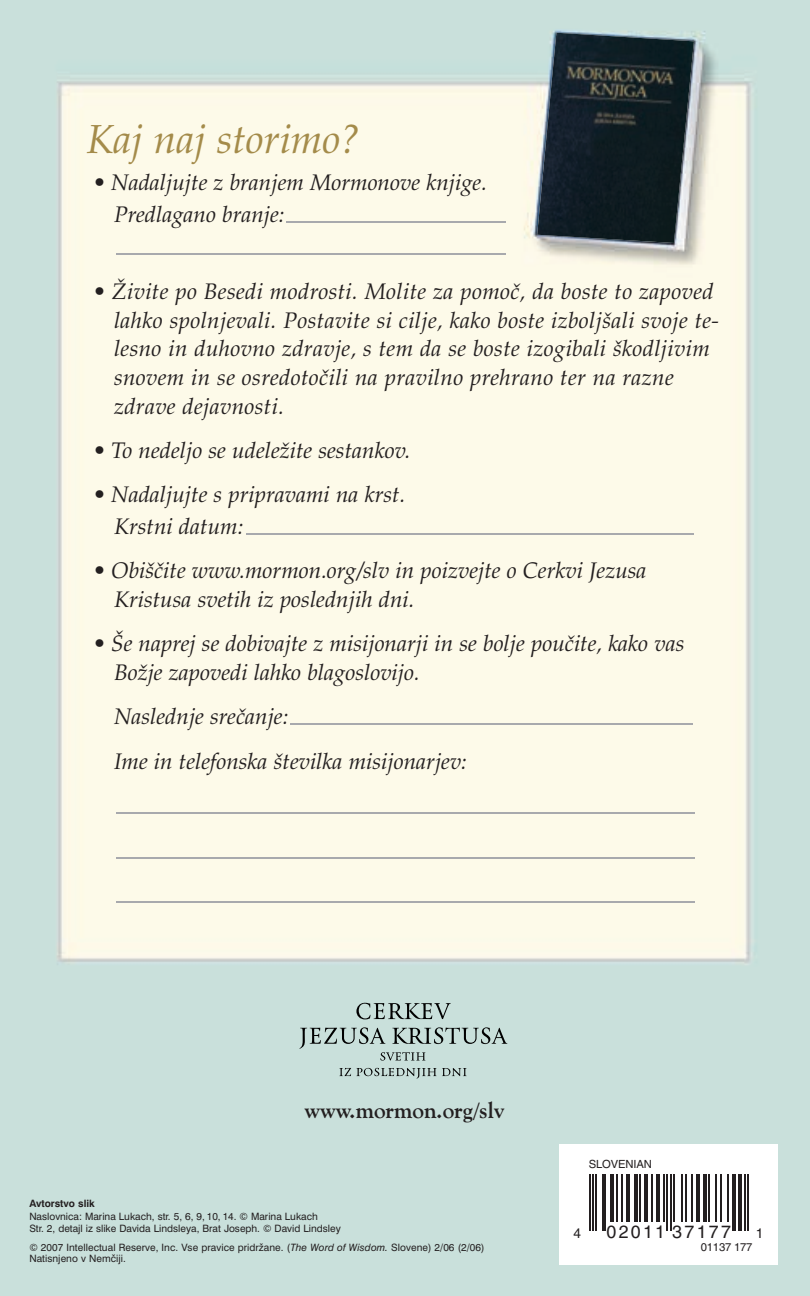
<style>
.page{position:relative;width:810px;height:1296px;background:#fff}
.page>*{position:absolute;margin:0;border:0;box-sizing:border-box;transform-origin:0 0}
.t1{font:italic 40.5px "Pala Croatian";color:#a48b4a}
.t2{font:italic 22.5px/28.8px "Pala Croatian";color:#231f20}
.t3{font:700 22.5px "Goudy Croatian";color:#231f20}
.t4{font:17.78px "Helvetica";letter-spacing:.13em;color:#231f20}
.t5{font:13.72px "Helvetica";color:#231f20}
.t6{font:11.25px "Helvetica";letter-spacing:-.015em;color:#231f20}
.t7{font:10.12px/18.9px "Swiss Croatian Roman";letter-spacing:.005em;color:#231f20}
.t8{font:10.12px "Swiss Ukrainian Roman";color:#231f20}
.t9{font:700 10.12px "Swiss Croatian";color:#231f20}
.s1{font-family:"Swiss Croatian Roman"}
.s2{font-family:"Swiss Croatian";font-style:italic}
</style>
<div class="page">
<img style="left:0;top:0;width:810px;height:1296px">
<svg style="left:356px;top:1003px;width:95px;height:16px;background:#95a6a2"></svg>
<svg style="left:299px;top:1027px;width:208px;height:34px;background:#aec2be"></svg>
<svg style="left:339px;top:1068px;width:128px;height:11px"></svg>
<hr style="left:116px;top:902px;width:579px;height:1px;background:#a8a9ad">
<hr style="left:116px;top:857px;width:579px;height:1px;background:#a8a9ad">
<hr style="left:116px;top:813px;width:579px;height:1px;background:#a8a9ad">
<hr style="left:291px;top:723px;width:402px;height:1px;background:#a8a9ad">
<hr style="left:246px;top:533px;width:448px;height:1px;background:#a8a9ad">
<hr style="left:116px;top:254px;width:390px;height:1px;background:#a8a9ad">
<hr style="left:287px;top:221px;width:219px;height:1px;background:#a8a9ad">
<img style="left:537px;top:33px;width:157px;height:210px">
<div style="left:560px;top:1145px;width:218px;height:120px;background:#fff"></div>
<hr style="left:589px;top:1174px;width:2px;height:57px;background:#231f20">
<hr style="left:592px;top:1174px;width:2px;height:57px;background:#231f20">
<hr style="left:596px;top:1174px;width:1px;height:57px;background:#231f20">
<hr style="left:602px;top:1174px;width:4px;height:57px;background:#231f20">
<hr style="left:611px;top:1174px;width:3px;height:48px;background:#231f20">
<hr style="left:616px;top:1174px;width:2px;height:48px;background:#231f20">
<hr style="left:621px;top:1174px;width:2px;height:48px;background:#231f20">
<hr style="left:626px;top:1174px;width:3px;height:48px;background:#231f20">
<hr style="left:634px;top:1174px;width:4px;height:48px;background:#231f20">
<hr style="left:639px;top:1174px;width:2px;height:48px;background:#231f20">
<hr style="left:645px;top:1174px;width:3px;height:48px;background:#231f20">
<hr style="left:651px;top:1174px;width:2px;height:48px;background:#231f20">
<hr style="left:656px;top:1174px;width:4px;height:48px;background:#231f20">
<hr style="left:663px;top:1174px;width:2px;height:48px;background:#231f20">
<hr style="left:666px;top:1174px;width:2px;height:57px;background:#231f20">
<hr style="left:670px;top:1174px;width:1px;height:57px;background:#231f20">
<hr style="left:673px;top:1174px;width:2px;height:48px;background:#231f20">
<hr style="left:681px;top:1174px;width:2px;height:48px;background:#231f20">
<hr style="left:685px;top:1174px;width:1px;height:48px;background:#231f20">
<hr style="left:692px;top:1174px;width:1px;height:48px;background:#231f20">
<hr style="left:697px;top:1174px;width:3px;height:48px;background:#231f20">
<hr style="left:703px;top:1174px;width:4px;height:48px;background:#231f20">
<hr style="left:708px;top:1174px;width:2px;height:48px;background:#231f20">
<hr style="left:715px;top:1174px;width:2px;height:48px;background:#231f20">
<hr style="left:720px;top:1174px;width:2px;height:48px;background:#231f20">
<hr style="left:727px;top:1174px;width:2px;height:48px;background:#231f20">
<hr style="left:732px;top:1174px;width:3px;height:57px;background:#231f20">
<hr style="left:739px;top:1174px;width:3px;height:57px;background:#231f20">
<hr style="left:744px;top:1174px;width:1px;height:57px;background:#231f20">
<hr style="left:747px;top:1174px;width:2px;height:57px;background:#231f20">
<h1 class="t1" style="left:86px;top:124px;width:276px">Kaj naj storimo?</h1>
<p class="t2" style="left:114px;top:169px;width:374px;line-height:32.4px;text-indent:-20px">• Nadaljujte z branjem Mormonove knjige.<br>Predlagano branje:</p>
<p class="t2" style="left:114px;top:280px;width:607px;text-indent:-20px">• Œivite po Besedi modrosti. Molite za pomoç, da boste to zapoved lahko spolnjevali. Postavite si cilje, kako boste izboljøali svoje te&shy;lesno in duhovno zdravje, s tem da se boste izogibali økodljivim snovem in se osredotoçili na pravilno prehrano ter na razne zdrave dejavnosti.</p>
<p class="t2" style="left:94px;top:439px;width:318px">• To nedeljo se udeleœite sestankov.</p>
<p class="t2" style="left:114px;top:481px;width:293px;line-height:32.4px;text-indent:-20px">• Nadaljujte s pripravami na krst.<br>Krstni datum:</p>
<p class="t2" style="left:114px;top:559px;width:534px;text-indent:-20px">• Obiøçite www.mormon.org/slv in poizvejte o Cerkvi Jezusa<br>Kristusa svetih iz poslednjih dni.</p>
<p class="t2" style="left:114px;top:632px;width:572px;text-indent:-20px">• Øe naprej se dobivajte z misijonarji in se bolje pouçite, kako vas<br>Boœje zapovedi lahko blagoslovijo.</p>
<p class="t2" style="left:114px;top:697px;width:354px;line-height:44.6px">Naslednje sreçanje:<br>Ime in telefonska øtevilka misijonarjev:</p>
<p class="t3" style="left:304px;top:1100px;width:202px">www.mormon.org/slv</p>
<p class="t9" style="left:29px;top:1200px;width:67px">Avtorstvo slik</p>
<p class="t8" style="left:29px;top:1212px;width:290px"><span class="s1">Naslovnica:</span> Marina Lukach<span class="s1">, str.</span> 5, 6, 9, 10, 14<span class="s1">.</span> © Marina Lukach</p>
<p class="t7" style="left:29px;top:1220px;width:457px">Str. 2, detajl iz slike Davida Lindsleya, Brat Joseph. © David Lindsley<br>© 2007 Intellectual Reserve, Inc. Vse pravice pridrœane. (<span class="s2">The Word of Wisdom.</span> Slovene) 2/06 (2/06)</p>
<p class="t7" style="left:29px;top:1250px;width:98px">Natisnjeno v Nemçiji.</p>
<p class="t6" style="left:589px;top:1157px;width:64px">SLOVENIAN</p>
<p class="t5" style="left:574px;top:1225px;width:9px">4</p>
<p class="t4" style="left:606px;top:1221px;width:126px">02011 37177</p>
<p class="t5" style="left:756px;top:1225px;width:9px">1</p>
<p class="t6" style="left:701px;top:1240px;width:53px">01137 177</p>
</div>
